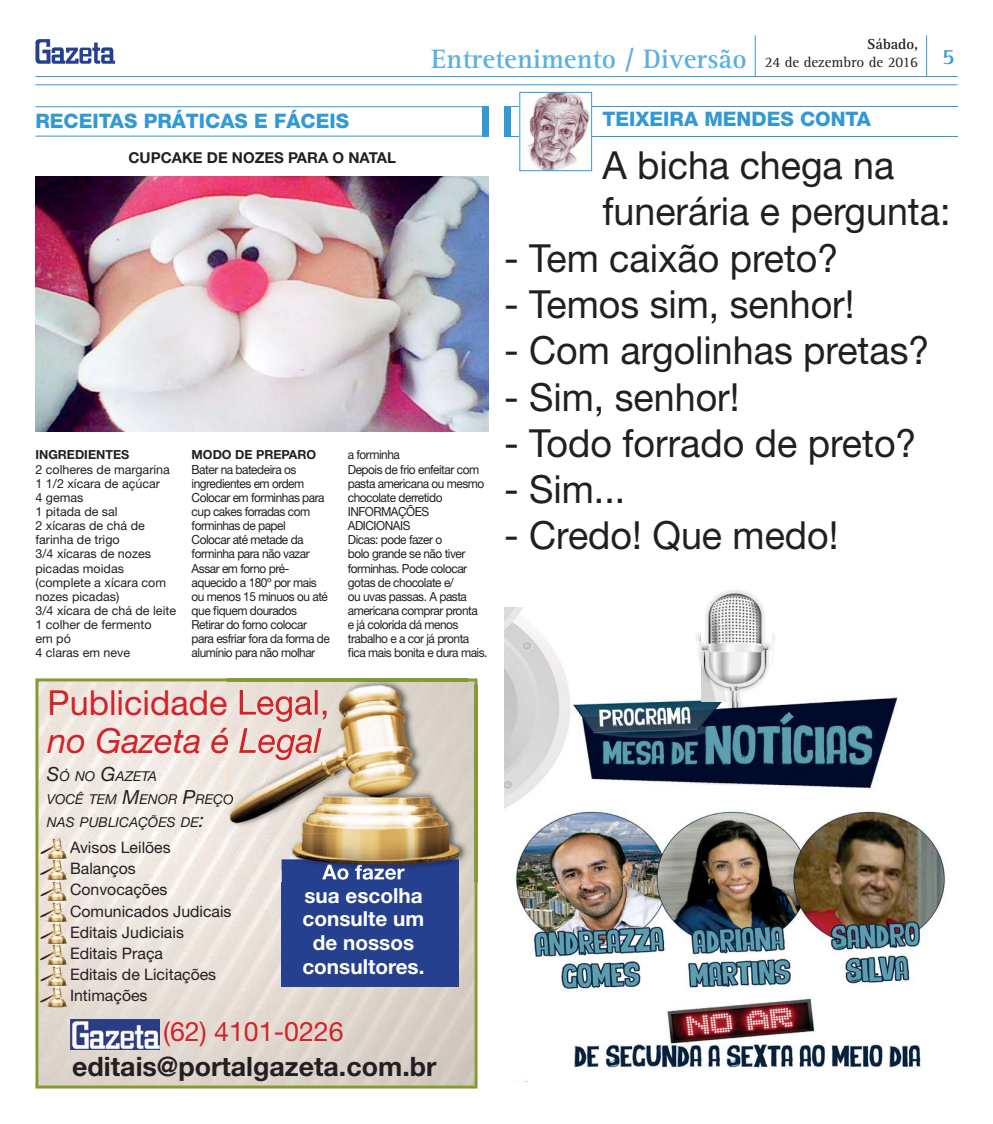
<style>
.page{position:relative;width:993px;height:1124px;background:#fff}
.page>*{position:absolute;margin:0;border:0;box-sizing:border-box;transform-origin:0 0}
.t1{font:38.75px/46.2px "Helvetica Neue";color:#231f20}
.t2{font:34.5px "Helvetica Neue";color:#d2232a}
.t3{font:italic 34.5px "Helvetica Neue";color:#d2232a}
.t4{font:700 27.5px "Rotis Serif";color:#5bb0e1}
.t5{font:700 26.75px "Helvetica Neue";color:#231f20}
.t6{font:26.75px "Helvetica Neue";color:#d2232a}
.t7{font:700 20.75px/23.5px "Helvetica Neue";color:#fff;text-align:center}
.t8{font:800 20px "Helvetica Neue";color:#3299d5}
.t9{font:15.88px/21.1px "Helvetica Neue";color:#231f20}
.t10{font:700 15px "Helvetica Neue";color:#231f20}
.t11{font:700 15px "Rotis Serif";color:#231f20}
.t12{font:italic 13.62px/23.1px "Helvetica Neue";color:#231f20}
.t13{font:12.5px/14.1px "Helvetica Neue";letter-spacing:-.04em;color:#231f20;scale:.95 1}
.t14{font:12.5px/14.1px "Helvetica Neue";color:#231f20}
.t15{font:700 12.5px "Helvetica Neue";color:#231f20}
.s1{font-weight:400;font-size:15px;color:#231f20}
.s2{font-size:22.5px;color:#3299d5}
.s3{font-size:19.5px}
</style>
<div class="page">
<hr style="left:35px;top:84px;width:922px;height:1px;background:#3299d5">
<hr style="left:35px;top:76px;width:922px;height:1px;background:#3299d5">
<hr style="left:925px;top:35px;width:1px;height:41px;background:#3299d5">
<hr style="left:754px;top:35px;width:1px;height:42px;background:#3299d5">
<svg style="left:35px;top:39px;width:80px;height:25px"></svg>
<hr style="left:35px;top:106px;width:454px;height:1px;background:#3299d5">
<hr style="left:35px;top:136px;width:454px;height:1px;background:#3299d5">
<div style="left:482px;top:106px;width:7px;height:30px;background:#3299d5"></div>
<svg style="left:35px;top:678px;width:442px;height:410px;background:#e3dcd2"></svg>
<img style="left:40px;top:837px;width:30px;height:171px">
<svg style="left:70px;top:841px;width:1px;height:12px"></svg>
<img style="left:40px;top:880px;width:30px;height:1px">
<img style="left:40px;top:965px;width:30px;height:1px">
<img style="left:40px;top:901px;width:30px;height:1px">
<img style="left:40px;top:986px;width:30px;height:1px">
<div style="left:282px;top:859px;width:177px;height:127px;background:#25408e"></div>
<img style="left:71px;top:1019px;width:89px;height:30px">
<img style="left:227px;top:678px;width:240px;height:11px">
<img style="left:227px;top:689px;width:2px;height:101px">
<svg style="left:227px;top:738px;width:2px;height:7px"></svg>
<img style="left:227px;top:807px;width:2px;height:63px">
<img style="left:459px;top:685px;width:19px;height:196px">
<img style="left:229px;top:870px;width:176px;height:11px">
<img style="left:322px;top:870px;width:82px;height:9px">
<img style="left:229px;top:685px;width:238px;height:185px">
<img style="left:229px;top:689px;width:100px;height:32px">
<img style="left:239px;top:689px;width:73px;height:32px">
<img style="left:229px;top:727px;width:66px;height:26px">
<img style="left:282px;top:859px;width:177px;height:11px">
<img style="left:322px;top:864px;width:82px;height:6px">
<svg style="left:227px;top:790px;width:6px;height:17px"></svg>
<img style="left:35px;top:177px;width:454px;height:254px">
<hr style="left:504px;top:136px;width:453px;height:1px;background:#3299d5">
<hr style="left:504px;top:106px;width:453px;height:1px;background:#3299d5">
<div style="left:504px;top:106px;width:6px;height:30px;background:#3299d5"></div>
<img style="left:521px;top:94px;width:68px;height:75px">
<div style="left:519px;top:92px;width:72px;height:79px;border:1px solid #3299d5"></div>
<img style="left:504px;top:607px;width:442px;height:462px">
<img style="left:701px;top:590px;width:69px;height:111px">
<p class="t11" style="left:866px;top:39px;width:52px">Sábado,</p>
<h3 class="t4" style="left:431px;top:49px;width:524px">Entretenimento / Diversão <span class="s1">24 de dezembro de 2016</span> <span class="s2">5</span></h3>
<h3 class="t8" style="left:35px;top:114px;width:315px">RECEITAS PRÁTICAS E FÁCEIS</h3>
<p class="t10" style="left:128px;top:152px;width:269px">CUPCAKE DE NOZES PARA O NATAL</p>
<p class="t15" style="left:35px;top:450px;width:95px">INGREDIENTES</p>
<p class="t14" style="left:35px;top:463px;width:142px">2 colheres de margarina<br>1 1/2 xícara de açúcar<br>4 gemas<br>1 pitada de sal<br>2 xícaras de chá de farinha de trigo<br>3/4 xícaras de nozes picadas moidas (complete a xícara com nozes picadas)<br>3/4 xícara de chá de leite<br>1 colher de fermento<br>em pó<br>4 claras em neve</p>
<p class="t15" style="left:191px;top:450px;width:126px">MODO DE PREPARO</p>
<p class="t13" style="left:191px;top:463px;width:147px">Bater na batedeira os ingredientes em ordem<br>Colocar em forminhas para cup cakes forradas com forminhas de papel<br>Colocar até metade da forminha para não vazar<br>Assar em forno pré&shy;aquecido a 180º por mais ou menos 15 minuos ou até que fiquem dourados<br>Retirar do forno colocar para esfriar fora da forma de alumínio para não molhar</p>
<h2 class="t2" style="left:48px;top:689px;width:283px">Publicidade Legal,</h2>
<h2 class="t3" style="left:48px;top:728px;width:275px">no Gazeta é Legal</h2>
<p class="t12" style="left:47px;top:766px;width:188px"><span class="s3">S</span>Ó NO <span class="s3">G</span>AZETA<br>VOCÊ TEM <span class="s3">M</span>ENOR <span class="s3">P</span>REÇO<br>NAS PUBLICAÇÕES DE<span class="s3">:</span></p>
<p class="t13" style="left:348px;top:449px;width:148px">a forminha<br>Depois de frio enfeitar com pasta americana ou mesmo chocolate derretido<br>INFORMAÇÕES<br>ADICIONAIS<br>Dicas: pode fazer o<br>bolo grande se não tiver forminhas. Pode colocar gotas de chocolate e/<br>ou uvas passas. A pasta americana comprar pronta<br>e já colorida dá menos trabalho e a cor já pronta fica mais bonita e dura mais.</p>
<p class="t9" style="left:70px;top:838px;width:163px">Avisos Leilões<br>Balanços<br>Convocações<br>Comunicados Judicais<br>Editais Judiciais<br>Editais Praça<br>Editais de Licitações<br>Intimações</p>
<h3 class="t7" style="left:302px;top:885px;width:123px">sua escolha consulte um de nossos consultores.</h3>
<h3 class="t6" style="left:163px;top:1021px;width:182px">(62) 4101-0226</h3>
<h3 class="t5" style="left:72px;top:1056px;width:366px">editais@portalgazeta.com.br</h3>
<h3 class="t8" style="left:602px;top:112px;width:270px">TEIXEIRA MENDES CONTA</h3>
<h1 class="t1" style="left:602px;top:146px;width:349px">A bicha chega na funerária e pergunta:</h1>
<h1 class="t1" style="left:504px;top:238px;width:336px">- Tem caixão preto?</h1>
<h1 class="t1" style="left:504px;top:285px;width:352px">- Temos sim, senhor!</h1>
<h1 class="t1" style="left:504px;top:331px;width:427px">- Com argolinhas pretas?</h1>
<h1 class="t1" style="left:504px;top:377px;width:237px">- Sim, senhor!</h1>
<h1 class="t1" style="left:504px;top:423px;width:414px">- Todo forrado de preto?</h1>
<h1 class="t1" style="left:504px;top:470px;width:123px">- Sim...</h1>
<h1 class="t1" style="left:504px;top:516px;width:336px">- Credo! Que medo!</h1>
</div>
